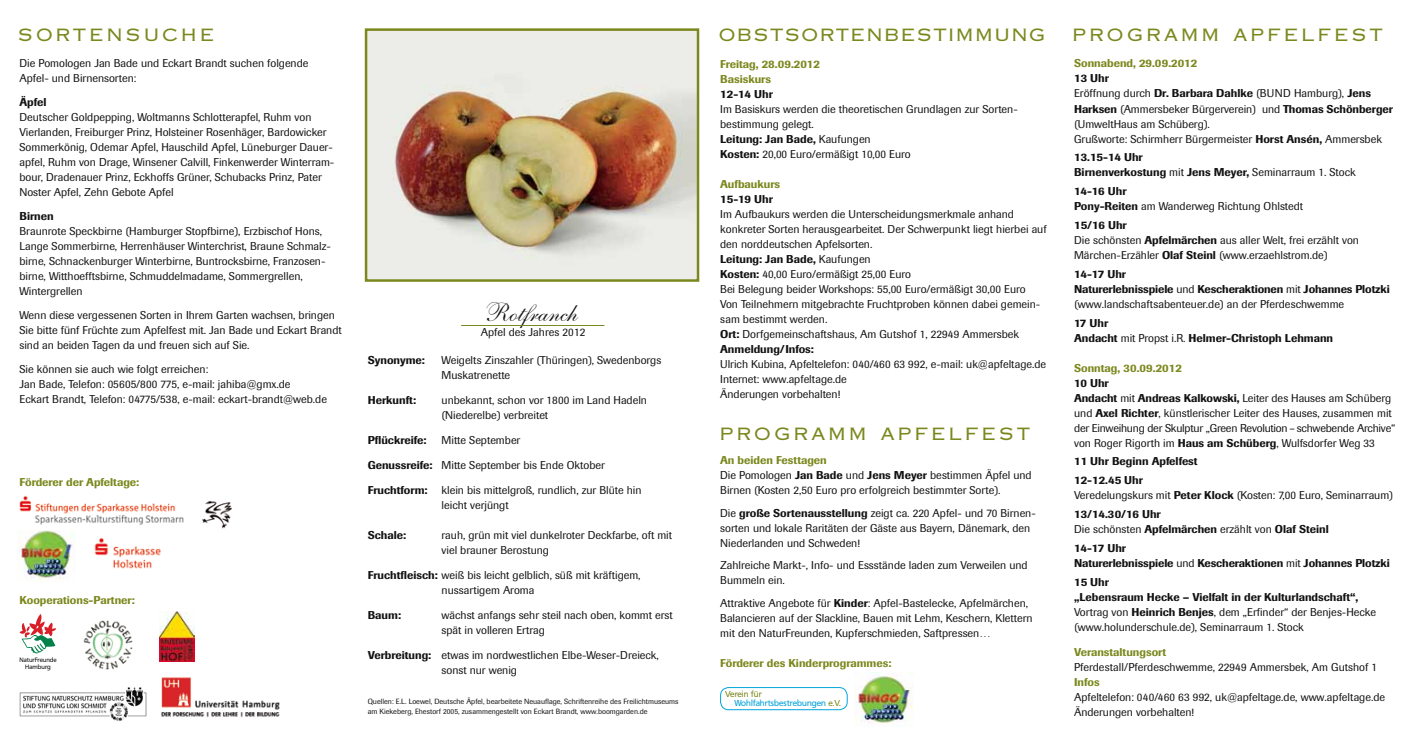
<style>
.page{position:relative;width:1418px;height:745px;background:#fff}
.page>*{position:absolute;margin:0;border:0;box-sizing:border-box;transform-origin:0 0}
.t1{font:26.25px "Shelley Allegro Script";color:#121212}
.t2{font:800 17.5px "Copperplate BQ";letter-spacing:.205em;color:#7b881d}
.t3{font:800 17.5px "Copperplate BQ";letter-spacing:.16em;color:#7b881d}
.t4{font:11.25px/15px "Imago";color:#121212}
.t5{font:500 11.25px/15px "Imago";color:#121212}
.t6{font:500 11.25px/15px "Imago";color:#7b881d}
.t7{font:8.5px/8.9px "Frutiger BQ";color:#00a3db}
.t8{font:7.5px/10px "Imago";color:#121212}
.t9{font:6.25px/7.5px "Frutiger BQ";color:#121212;text-align:center}
.s1{font-weight:500}
.s2{font-weight:500;color:#7b881d}
.s3{color:#7b881d}
.s4{font-weight:400}
</style>
<div class="page">
<hr style="left:461px;top:325px;width:143px;height:1px;background:#7b881d">
<img style="left:368px;top:31px;width:328px;height:247px">
<div style="left:365px;top:28px;width:334px;height:253px;border:2px solid #7b881d"></div>
<img style="left:18px;top:530px;width:56px;height:49px">
<img style="left:160px;top:611px;width:35px;height:50px">
<img style="left:83px;top:620px;width:50px;height:49px">
<img style="left:19px;top:687px;width:128px;height:35px">
<svg style="left:19px;top:614px;width:37px;height:39px"></svg>
<img style="left:855px;top:672px;width:58px;height:54px">
<div style="left:720px;top:686px;width:127px;height:23px;border:1px solid #00a3db;border-radius:8px"></div>
<img style="left:94px;top:537px;width:67px;height:32px">
<img style="left:19px;top:495px;width:213px;height:34px">
<img style="left:161px;top:677px;width:119px;height:41px">
<h2 class="t2" style="left:19px;top:25px;width:196px">SORTENSUCHE</h2>
<p class="t4" style="left:19px;top:56px;width:290px">Die Pomologen Jan Bade und Eckart Brandt suchen folgende<br>Apfel- und Birnensorten:</p>
<p class="t5" style="left:19px;top:95px;width:28px">Äpfel</p>
<p class="t4" style="left:19px;top:110px;width:316px">Deutscher Goldpepping, Woltmanns Schlotterapfel, Ruhm von Vierlanden, Freiburger Prinz, Holsteiner Rosenhäger, Bardowicker Sommerkönig, Odemar Apfel, Hauschild Apfel, Lüneburger Dauer&shy;apfel, Ruhm von Drage, Winsener Calvill, Finkenwerder Winterram&shy;bour, Dradenauer Prinz, Eckhoffs Grüner, Schubacks Prinz, Pater Noster Apfel, Zehn Gebote Apfel</p>
<p class="t5" style="left:19px;top:208px;width:36px">Birnen</p>
<p class="t4" style="left:19px;top:223px;width:313px">Braunrote Speckbirne (Hamburger Stopfbirne), Erzbischof Hons, Lange Sommerbirne, Herrenhäuser Winterchrist, Braune Schmalz&shy;birne, Schnackenburger Winterbirne, Buntrocksbirne, Franzosen&shy;birne, Witthoefftsbirne, Schmuddelmadame, Sommergrellen, Wintergrellen</p>
<p class="t4" style="left:19px;top:307px;width:324px">Wenn diese vergessenen Sorten in Ihrem Garten wachsen, bringen<br>Sie bitte fünf Früchte zum Apfelfest mit. Jan Bade und Eckart Brandt sind an beiden Tagen da und freuen sich auf Sie.</p>
<p class="t4" style="left:19px;top:361px;width:309px">Sie können sie auch wie folgt erreichen:<br>Jan Bade, Telefon: 05605/800 775, e-mail: jahiba@gmx.de<br>Eckart Brandt, Telefon: 04775/538, e-mail: eckart-brandt@web.de</p>
<p class="t6" style="left:19px;top:474px;width:121px">Förderer der Apfeltage:</p>
<p class="t6" style="left:19px;top:592px;width:117px">Kooperations-Partner:</p>
<p class="t9" style="left:19px;top:655px;width:39px">NaturFreunde<br>Hamburg</p>
<h1 class="t1" style="left:482px;top:297px;width:93px">Rotfranch</h1>
<p class="t4" style="left:481px;top:324px;width:106px">Apfel des Jahres 2012</p>
<p class="t5" style="left:368px;top:352px;width:59px">Synonyme:</p>
<p class="t4" style="left:441px;top:352px;width:221px">Weigelts Zinszahler (Thüringen), Swedenborgs<br>Muskatrenette</p>
<p class="t5" style="left:368px;top:392px;width:50px">Herkunft:</p>
<p class="t4" style="left:441px;top:392px;width:207px">unbekannt, schon vor 1800 im Land Hadeln (Niederelbe) verbreitet</p>
<p class="t5" style="left:368px;top:432px;width:60px">Pflückreife:</p>
<p class="t4" style="left:441px;top:432px;width:80px">Mitte September</p>
<p class="t4" style="left:368px;top:457px;width:238px"><span class="s1">Genussreife:</span> Mitte September bis Ende Oktober</p>
<p class="t4" style="left:441px;top:482px;width:201px;text-indent:-74px"><span class="s1">Fruchtform:</span> klein bis mittelgroß, rundlich, zur Blüte hin leicht verjüngt</p>
<p class="t5" style="left:368px;top:527px;width:40px">Schale:</p>
<p class="t4" style="left:441px;top:527px;width:232px">rauh, grün mit viel dunkelroter Deckfarbe, oft mit viel brauner Berostung</p>
<p class="t4" style="left:441px;top:567px;width:200px;text-indent:-74px"><span class="s1">Fruchtfleisch:</span> weiß bis leicht gelblich, süß mit kräftigem, nussartigem Aroma</p>
<p class="t5" style="left:368px;top:607px;width:35px">Baum:</p>
<p class="t4" style="left:441px;top:607px;width:233px">wächst anfangs sehr steil nach oben, kommt erst spät in volleren Ertrag</p>
<p class="t4" style="left:441px;top:647px;width:219px;text-indent:-74px"><span class="s1">Verbreitung:</span> etwas im nordwestlichen Elbe-Weser-Dreieck, sonst nur wenig</p>
<p class="t8" style="left:368px;top:696px;width:312px">Quellen: E.L. Loewel, Deutsche Äpfel, bearbeitete Neuauflage, Schriftenreihe des Freilichtmuseums am Kiekeberg, Ehestorf 2005, zusammengestellt von Eckart Brandt, www.boomgarden.de</p>
<h2 class="t3" style="left:719px;top:25px;width:326px">OBSTSORTENBESTIMMUNG</h2>
<h2 class="t2" style="left:1072px;top:25px;width:311px">PRO GRAMM APFELFEST</h2>
<p class="t6" style="left:720px;top:56px;width:101px">Freitag, 28.09.2012<br>Basiskurs</p>
<p class="t5" style="left:720px;top:86px;width:54px">12-14 Uhr</p>
<p class="t4" style="left:720px;top:101px;width:299px">Im Basiskurs werden die theoretischen Grundlagen zur Sorten&shy;bestimmung gelegt.<br><span class="s1">Leitung: Jan Bade,</span> Kaufungen<br><span class="s1">Kosten:</span> 20,00 Euro/ermäßigt 10,00 Euro</p>
<p class="t6" style="left:720px;top:176px;width:61px">Aufbaukurs</p>
<p class="t5" style="left:720px;top:191px;width:54px">15-19 Uhr</p>
<p class="t4" style="left:720px;top:206px;width:328px">Im Aufbaukurs werden die Unterscheidungsmerkmale anhand konkreter Sorten herausgearbeitet. Der Schwerpunkt liegt hierbei auf den norddeutschen Apfelsorten.<br><span class="s1">Leitung: Jan Bade,</span> Kaufungen<br><span class="s1">Kosten:</span> 40,00 Euro/ermäßigt 25,00 Euro<br>Bei Belegung beider Workshops: 55,00 Euro/ermäßigt 30,00 Euro<br>Von Teilnehmern mitgebrachte Fruchtproben können dabei gemein&shy;sam bestimmt werden.<br><span class="s1">Ort:</span> Dorfgemeinschaftshaus, Am Gutshof 1, 22949 Ammersbek <span class="s1">Anmeldung/Infos:</span></p>
<p class="t4" style="left:720px;top:356px;width:327px">Ulrich Kubina, Apfeltelefon: 040/460 63 992, e-mail: uk@apfeltage.de<br>Internet: www.apfeltage.de<br>Änderungen vorbehalten!</p>
<h2 class="t2" style="left:720px;top:424px;width:311px">PRO GRAMM APFELFEST</h2>
<p class="t4" style="left:720px;top:452px;width:313px"><span class="s2">An beiden Festtagen<br></span>Die Pomologen <span class="s1">Jan Bade</span> und <span class="s1">Jens Meyer</span> bestimmen Äpfel und<br>Birnen (Kosten 2,50 Euro pro erfolgreich bestimmter Sorte).</p>
<p class="t4" style="left:720px;top:505px;width:317px">Die <span class="s1">große Sortenausstellung</span> zeigt ca. 220 Apfel- und 70 Birnen&shy;sorten und lokale Raritäten der Gäste aus Bayern, Dänemark, den<br>Niederlanden und Schweden!</p>
<p class="t4" style="left:720px;top:557px;width:309px">Zahlreiche Markt-, Info- und Essstände laden zum Verweilen und<br>Bummeln ein.</p>
<p class="t4" style="left:720px;top:595px;width:314px">Attraktive Angebote für <span class="s1">Kinder</span>: Apfel-Bastelecke, Apfelmärchen,<br>Balancieren auf der Slackline, Bauen mit Lehm, Keschern, Klettern mit den NaturFreunden, Kupferschmieden, Saftpressen…</p>
<p class="t6" style="left:720px;top:655px;width:173px">Förderer des Kinderprogrammes:</p>
<p class="t7" style="left:734px;top:689px;width:108px;text-indent:-9px"><span class="s3">Verein für<br></span>Wohlfahrtsbestrebungen <span class="s3">e.V.</span></p>
<p class="t6" style="left:1074px;top:56px;width:125px">Sonnabend, 29.09.2012</p>
<p class="t4" style="left:1074px;top:71px;width:320px"><span class="s1">13 Uhr<br></span>Eröffnung durch <span class="s1">Dr. Barbara Dahlke</span> (BUND Hamburg), <span class="s1">Jens Harksen</span> (Ammersbeker Bürgerverein) und <span class="s1">Thomas Schönberger </span>(UmweltHaus am Schüberg).<br>Grußworte: Schirmherr Bürgermeister <span class="s1">Horst Ansén,</span> Ammersbek</p>
<p class="t5" style="left:1074px;top:150px;width:283px">13.15-14 Uhr<br>Birnenverkostung <span class="s4">mit</span> Jens Meyer, <span class="s4">Seminarraum 1. Stock</span></p>
<p class="t4" style="left:1074px;top:184px;width:231px"><span class="s1">14-16 Uhr<br>Pony-Reiten</span> am Wanderweg Richtung Ohlstedt</p>
<p class="t4" style="left:1074px;top:217px;width:286px"><span class="s1">15/16 Uhr<br></span>Die schönsten <span class="s1">Apfelmärchen</span> aus aller Welt, frei erzählt von<br>Märchen-Erzähler <span class="s1">Olaf Steinl</span> (www.erzaehlstrom.de)</p>
<p class="t5" style="left:1074px;top:266px;width:317px">14-17 Uhr<br>Naturerlebnisspiele <span class="s4">und</span> Kescheraktionen <span class="s4">mit</span> Johannes Plotzki <span class="s4">(www.landschaftsabenteuer.de) an der Pferdeschwemme</span></p>
<p class="t5" style="left:1074px;top:315px;width:260px">17 Uhr<br>Andacht <span class="s4">mit Propst i.R.</span> Helmer-Christoph Lehmann</p>
<p class="t6" style="left:1074px;top:360px;width:109px">Sonntag, 30.09.2012</p>
<p class="t4" style="left:1074px;top:375px;width:323px"><span class="s1">10 Uhr<br>Andacht</span> mit <span class="s1">Andreas Kalkowski,</span> Leiter des Hauses am Schüberg und <span class="s1">Axel Richter</span>, künstlerischer Leiter des Hauses, zusammen mit der Einweihung der Skulptur „Green Revolution – schwebende Archive“ von Roger Rigorth im <span class="s1">Haus am Schüberg</span>, Wulfsdorfer Weg 33</p>
<p class="t5" style="left:1074px;top:452px;width:125px;line-height:18.8px">11 Uhr Beginn Apfelfest<br>12-12.45 Uhr</p>
<p class="t4" style="left:1074px;top:485px;width:320px;line-height:18.8px">Veredelungskurs mit <span class="s1">Peter Klock</span> (Kosten: 7,00 Euro, Seminarraum)<br><span class="s1">13/14.30/16 Uhr</span></p>
<p class="t5" style="left:1074px;top:519px;width:256px;line-height:18.8px"><span class="s4">Die schönsten</span> Apfelmärchen <span class="s4">erzählt von</span> Olaf Steinl<br>14-17 Uhr</p>
<p class="t5" style="left:1074px;top:553px;width:317px;line-height:18.8px">Naturerlebnisspiele <span class="s4">und</span> Kescheraktionen <span class="s4">mit</span> Johannes Plotzki<br>15 Uhr</p>
<p class="t4" style="left:1074px;top:589px;width:303px"><span class="s1">„Lebensraum Hecke – Vielfalt in der Kulturlandschaft“,<br></span>Vortrag von <span class="s1">Heinrich Benjes</span>, dem „Erfinder“ der Benjes-Hecke (www.holunderschule.de), Seminarraum 1. Stock</p>
<p class="t6" style="left:1074px;top:643px;width:94px">Veranstaltungsort</p>
<p class="t4" style="left:1074px;top:658px;width:304px">Pferdestall/Pferdeschwemme, 22949 Ammersbek, Am Gutshof 1</p>
<p class="t6" style="left:1074px;top:673px;width:27px">Infos</p>
<p class="t4" style="left:1074px;top:688px;width:312px">Apfeltelefon: 040/460 63 992, uk@apfeltage.de, www.apfeltage.de<br>Änderungen vorbehalten!</p>
</div>
